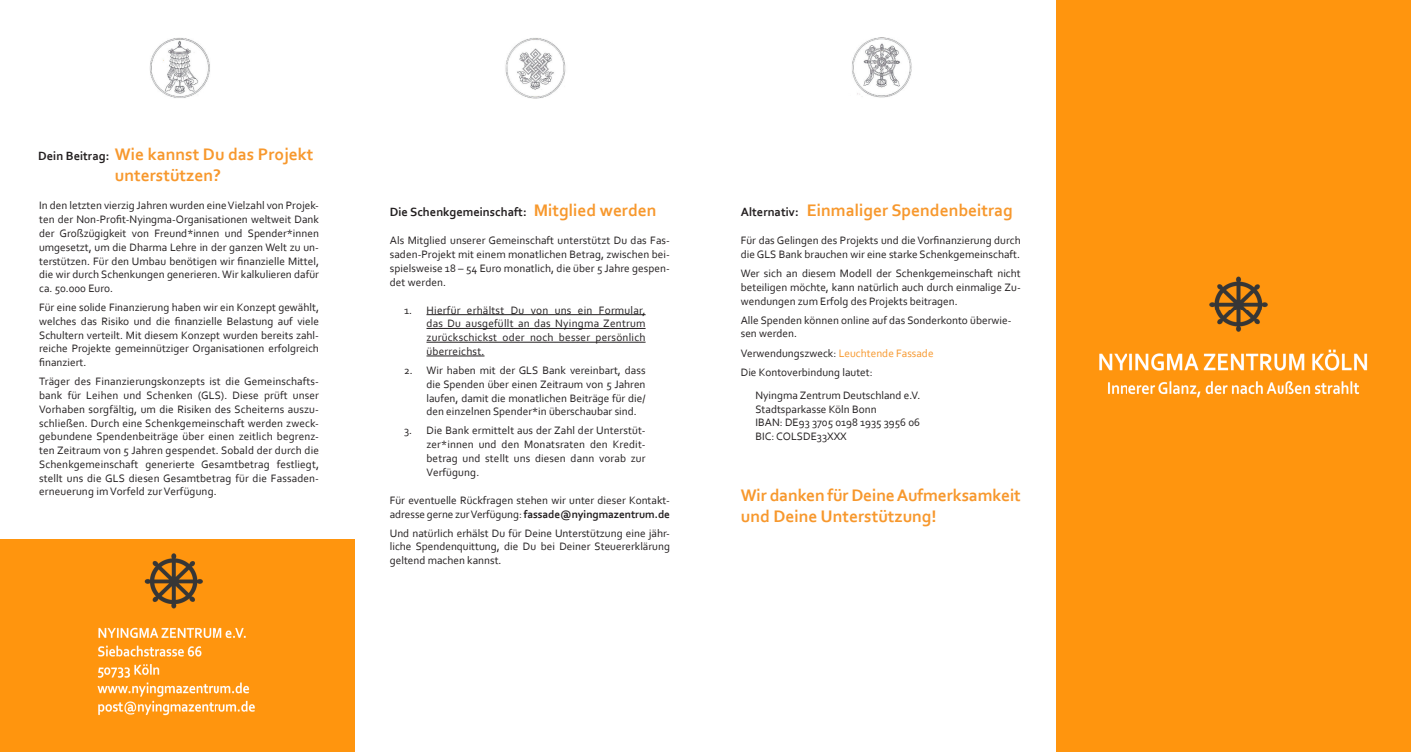
<style>
.page{position:relative;width:1414px;height:752px;background:#fff}
.page>*{position:absolute;margin:0;border:0;box-sizing:border-box;transform-origin:0 0}
.t1{font:700 17.5px/21px "Corbel";color:#f7982d}
.t2{font:700 12.5px "Corbel";color:#231f20}
.t3{font:11.25px/13.8px "Corbel";color:#231f20;text-align:justify}
.s1{font-weight:700}
.s2{color:#f7982d}
</style>
<div class="page">
<div style="left:1056px;top:0;width:354px;height:751px;background:#ff950e"></div>
<img style="left:1099px;top:276px;width:269px;height:122px">
<div style="left:0;top:539px;width:354px;height:212px;background:#ff950e"></div>
<img style="left:97px;top:553px;width:158px;height:163px">
<hr style="left:426px;top:314px;width:219px;height:1px;background:#231f20">
<hr style="left:426px;top:328px;width:219px;height:1px;background:#231f20">
<hr style="left:426px;top:342px;width:219px;height:1px;background:#231f20">
<hr style="left:426px;top:355px;width:58px;height:1px;background:#231f20">
<img style="left:852px;top:37px;width:60px;height:61px">
<img style="left:149px;top:38px;width:61px;height:60px">
<img style="left:505px;top:38px;width:61px;height:61px">
<h1 class="t1" style="left:115px;top:144px;width:200px">Wie kannst Du das Projekt unterstützen?</h1>
<p class="t2" style="left:38px;top:148px;width:73px">Dein Beitrag:</p>
<p class="t3" style="left:39px;top:198px;width:281px">In den letzten vierzig Jahren wurden eine Vielzahl von Projek&shy;ten der Non-Profit-Nyingma-Organisationen weltweit Dank der Großzügigkeit von Freund*innen und Spender*innen umgesetzt, um die Dharma Lehre in der ganzen Welt zu un&shy;terstützen. Für den Umbau benötigen wir finanzielle Mittel, die wir durch Schenkungen generieren. Wir kalkulieren dafür ca. 50.000 Euro.</p>
<p class="t3" style="left:39px;top:300px;width:281px">Für eine solide Finanzierung haben wir ein Konzept gewählt, welches das Risiko und die finanzielle Belastung auf viele Schultern verteilt. Mit diesem Konzept wurden bereits zahl&shy;reiche Projekte gemeinnütziger Organisationen erfolgreich finanziert.</p>
<p class="t3" style="left:39px;top:374px;width:281px">Träger des Finanzierungskonzepts ist die Gemeinschafts&shy;bank für Leihen und Schenken (GLS). Diese prüft unser Vorhaben sorgfältig, um die Risiken des Scheiterns auszu&shy;schließen. Durch eine Schenkgemeinschaft werden zweck&shy;gebundene Spendenbeiträge über einen zeitlich begrenz&shy;ten Zeitraum von 5 Jahren gespendet. Sobald der durch die Schenkgemeinschaft generierte Gesamtbetrag festliegt, stellt uns die GLS diesen Gesamtbetrag für die Fassaden&shy;erneuerung im Vorfeld zur Verfügung.</p>
<p class="t2" style="left:390px;top:204px;width:138px">Die Schenkgemeinschaft:</p>
<h1 class="t1" style="left:534px;top:199px;width:124px">Mitglied werden</h1>
<p class="t3" style="left:390px;top:233px;width:282px">Als Mitglied unserer Gemeinschaft unterstützt Du das Fas&shy;saden-Projekt mit einem monatlichen Betrag, zwischen bei&shy;spielsweise 18 – 54 Euro monatlich, die über 5 Jahre gespen&shy;det werden.</p>
<p class="t3" style="left:426px;top:302px;width:221px;text-indent:-22px">1. Hierfür erhältst Du von uns ein Formular, das Du ausgefüllt an das Nyingma Zentrum zurückschickst oder noch besser persönlich überreichst.</p>
<p class="t3" style="left:426px;top:363px;width:221px;text-indent:-22px">2. Wir haben mit der GLS Bank vereinbart, dass die Spenden über einen Zeitraum von 5 Jahren laufen, damit die monatlichen Beiträge für die/ den einzelnen Spender*in überschaubar sind.</p>
<p class="t3" style="left:426px;top:423px;width:221px;text-indent:-22px">3. Die Bank ermittelt aus der Zahl der Unterstüt&shy;zer*innen und den Monatsraten den Kredit&shy;betrag und stellt uns diesen dann vorab zur Verfügung.</p>
<p class="t3" style="left:390px;top:492px;width:282px">Für eventuelle Rückfragen stehen wir unter dieser Kontakt&shy;adresse gerne zur Verfügung: <span class="s1">fassade@nyingmazentrum.de</span></p>
<p class="t3" style="left:390px;top:525px;width:282px">Und natürlich erhälst Du für Deine Unterstützung eine jähr&shy;liche Spendenquittung, die Du bei Deiner Steuererklärung geltend machen kannst.</p>
<h1 class="t1" style="left:807px;top:199px;width:207px">Einmaliger Spendenbeitrag</h1>
<p class="t2" style="left:741px;top:204px;width:59px">Alternativ:</p>
<p class="t3" style="left:741px;top:233px;width:281px">Für das Gelingen des Projekts und die Vorfinanzierung durch die GLS Bank brauchen wir eine starke Schenkgemeinschaft.</p>
<p class="t3" style="left:741px;top:266px;width:281px">Wer sich an diesem Modell der Schenkgemeinschaft nicht beteiligen möchte, kann natürlich auch durch einmalige Zu&shy;wendungen zum Erfolg des Projekts beitragen.</p>
<p class="t3" style="left:741px;top:312px;width:272px">Alle Spenden können online auf das Sonderkonto überwie&shy;sen werden.</p>
<p class="t3" style="left:741px;top:343px;width:194px;line-height:19.1px">Verwendungszweck: <span class="s2">Leuchtende Fassade<br></span>Die Kontoverbindung lautet:</p>
<p class="t3" style="left:755px;top:388px;width:167px;text-align:left">Nyingma Zentrum Deutschland e.V.<br>Stadtsparkasse Köln Bonn<br>IBAN: DE93 3705 0198 1935 3956 06<br>BIC: COLSDE33XXX</p>
<h1 class="t1" style="left:741px;top:484px;width:281px">Wir danken für Deine Aufmerksamkeit und Deine Unterstützung!</h1>
</div>
